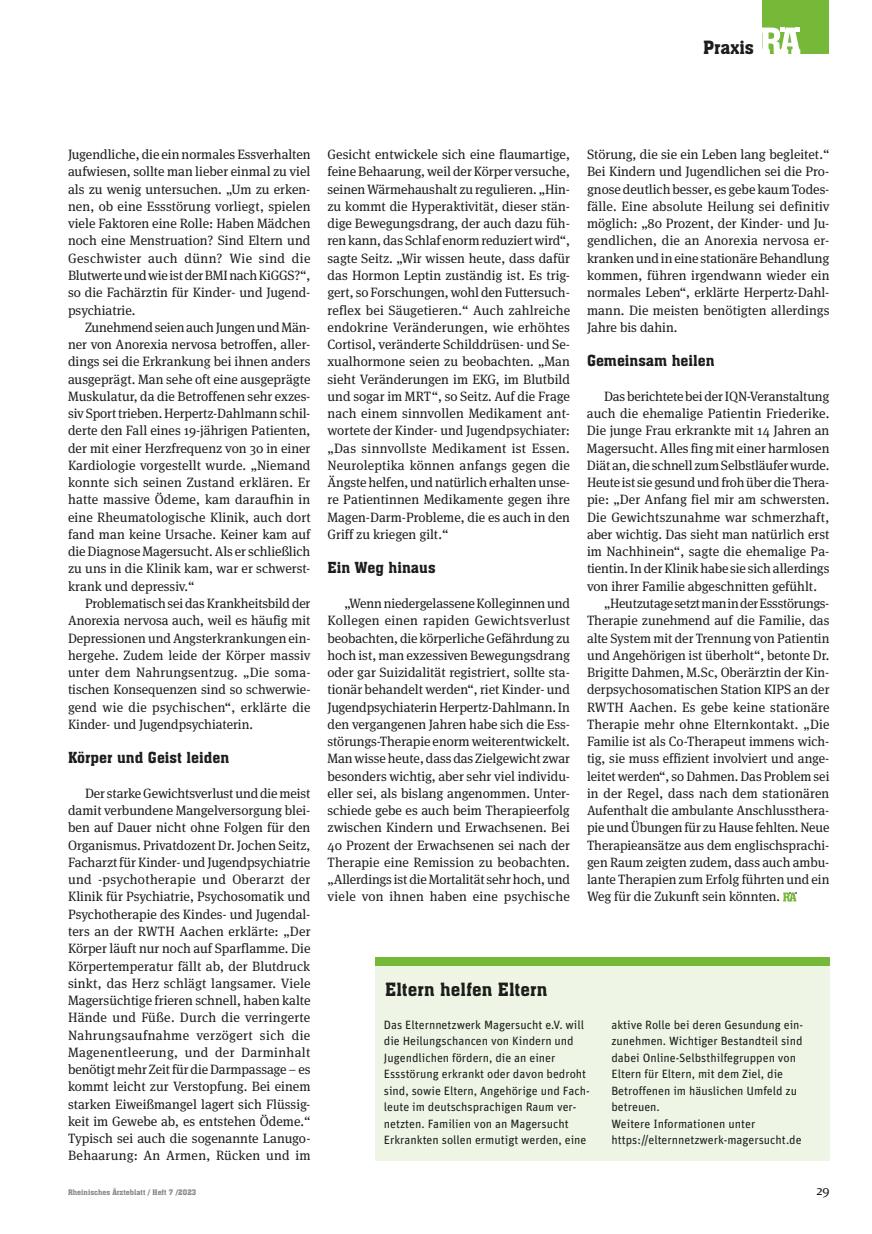
<style>
.page{position:relative;width:872px;height:1234px;background:#fff}
.page>*{position:absolute;margin:0;border:0;box-sizing:border-box;transform-origin:0 0}
.t1{font:18px "Aachen BT";color:#1d1d1b}
.t2{font:15px "Aachen BT";color:#1d1d1b}
.t3{font:13.5px/17.2px "Meta Serif Pro";color:#1d1d1b;text-align:justify}
.t4{font:12px/16.5px "Unit Pro";color:#1d1d1b}
.t5{font:7.5px "Aachen BT";color:#878787}
</style>
<div class="page">
<div style="left:762px;top:0;width:67px;height:54px;background:#76b837"></div>
<svg style="left:762px;top:28px;width:38px;height:26px"></svg>
<svg style="left:783px;top:892px;width:13px;height:9px"></svg>
<div style="left:375px;top:957px;width:454px;height:8px;background:#76b837"></div>
<div style="left:375px;top:965px;width:454px;height:195px;background:#eef5e5"></div>
<h1 class="t1" style="left:703px;top:36px;width:52px">Praxis</h1>
<p class="t3" style="left:68px;top:145px;width:244px">Jugendliche, die ein normales Essverhalten aufwiesen, sollte man lieber einmal zu viel als zu wenig untersuchen. „Um zu erken&shy;nen, ob eine Essstörung vorliegt, spielen viele Faktoren eine Rolle: Haben Mädchen noch eine Menstruation? Sind Eltern und Geschwister auch dünn? Wie sind die Blutwerte und wie ist der BMI nach KiGGS?“, so die Fachärztin für Kinder- und Jugend&shy;psychiatrie.</p>
<p class="t3" style="left:68px;top:318px;width:244px;text-indent:17px">Zunehmend seien auch Jungen und Män&shy;ner von Anorexia nervosa betroffen, aller&shy;dings sei die Erkrankung bei ihnen anders ausgeprägt. Man sehe oft eine ausgeprägte Muskulatur, da die Betroffenen sehr exzes&shy;siv Sport trieben. Herpertz-Dahlmann schil&shy;derte den Fall eines 19-jährigen Patienten, der mit einer Herzfrequenz von 30 in einer Kardiologie vorgestellt wurde. „Niemand konnte sich seinen Zustand erklären. Er hatte massive Ödeme, kam daraufhin in eine Rheumatologische Klinik, auch dort fand man keine Ursache. Keiner kam auf die Diagnose Magersucht. Als er schließlich zu uns in die Klinik kam, war er schwerst&shy;krank und depressiv.“</p>
<p class="t3" style="left:68px;top:594px;width:244px;text-indent:17px">Problematisch sei das Krankheitsbild der Anorexia nervosa auch, weil es häufig mit Depressionen und Angsterkrankungen ein&shy;hergehe. Zudem leide der Körper massiv unter dem Nahrungsentzug. „Die soma&shy;tischen Konsequenzen sind so schwerwie&shy;gend wie die psychischen“, erklärte die Kinder- und Jugendpsychiaterin.</p>
<p class="t2" style="left:68px;top:748px;width:163px">Körper und Geist leiden</p>
<p class="t3" style="left:68px;top:783px;width:244px;text-indent:17px">Der starke Gewichtsverlust und die meist damit verbundene Mangelversorgung blei&shy;ben auf Dauer nicht ohne Folgen für den Organismus. Privatdozent Dr. Jochen Seitz, Facharzt für Kinder- und Jugendpsychiatrie und -psychotherapie und Oberarzt der Klinik für Psychiatrie, Psychosomatik und Psychotherapie des Kindes- und Jugendal&shy;ters an der RWTH Aachen erklärte: „Der Körper läuft nur noch auf Sparflamme. Die Körpertemperatur fällt ab, der Blutdruck sinkt, das Herz schlägt langsamer. Viele Magersüchtige frieren schnell, haben kalte Hände und Füße. Durch die verringerte Nahrungsaufnahme verzögert sich die Magenentleerung, und der Darminhalt benötigt mehr Zeit für die Darmpassage – es kommt leicht zur Verstopfung. Bei einem starken Eiweißmangel lagert sich Flüssig&shy;keit im Gewebe ab, es entstehen Ödeme.“ Typisch sei auch die sogenannte Lanugo-Behaarung: An Armen, Rücken und im</p>
<p class="t3" style="left:327px;top:145px;width:244px">Gesicht entwickele sich eine flaumartige, feine Behaarung, weil der Körper versuche, seinen Wärmehaushalt zu regulieren. „Hin&shy;zu kommt die Hyperaktivität, dieser stän&shy;dige Bewegungsdrang, der auch dazu füh&shy;ren kann, das Schlaf enorm reduziert wird“, sagte Seitz. „Wir wissen heute, dass dafür das Hormon Leptin zuständig ist. Es trig&shy;gert, so Forschungen, wohl den Futtersuch&shy;reflex bei Säugetieren.“ Auch zahlreiche endokrine Veränderungen, wie erhöhtes Cortisol, veränderte Schilddrüsen- und Se&shy;xualhormone seien zu beobachten. „Man sieht Veränderungen im EKG, im Blutbild und sogar im MRT“, so Seitz. Auf die Frage nach einem sinnvollen Medikament ant&shy;wortete der Kinder- und Jugendpsychiater: „Das sinnvollste Medikament ist Essen.<br>Neuroleptika können anfangs gegen die Ängste helfen, und natürlich erhalten unse&shy;re Patientinnen Medikamente gegen ihre Magen-Darm-Probleme, die es auch in den Griff zu kriegen gilt.“</p>
<p class="t2" style="left:327px;top:558px;width:109px">Ein Weg hinaus</p>
<p class="t3" style="left:327px;top:594px;width:244px;text-indent:17px">„Wenn niedergelassene Kolleginnen und Kollegen einen rapiden Gewichtsverlust beobachten, die körperliche Gefährdung zu hoch ist, man exzessiven Bewegungsdrang oder gar Suizidalität registriert, sollte sta&shy;tionär behandelt werden“, riet Kinder- und Jugendpsychiaterin Herpertz-Dahlmann. In den vergangenen Jahren habe sich die Ess&shy;störungs-Therapie enorm weiterentwickelt.<br>Man wisse heute, dass das Zielgewicht zwar besonders wichtig, aber sehr viel individu&shy;eller sei, als bislang angenommen. Unter&shy;schiede gebe es auch beim Therapieerfolg zwischen Kindern und Erwachsenen. Bei 40 Prozent der Erwachsenen sei nach der Therapie eine Remission zu beobachten. „Allerdings ist die Mortalität sehr hoch, und viele von ihnen haben eine psychische</p>
<p class="t3" style="left:587px;top:145px;width:244px">Störung, die sie ein Leben lang begleitet.“ Bei Kindern und Jugendlichen sei die Pro&shy;gnose deutlich besser, es gebe kaum Todes&shy;fälle. Eine absolute Heilung sei definitiv möglich: „80 Prozent, der Kinder- und Ju&shy;gendlichen, die an Anorexia nervosa er&shy;kranken und in eine stationäre Behandlung kommen, führen irgendwann wieder ein normales Leben“, erklärte Herpertz-Dahl&shy;mann. Die meisten benötigten allerdings Jahre bis dahin.</p>
<p class="t2" style="left:587px;top:351px;width:129px">Gemeinsam heilen</p>
<p class="t3" style="left:604px;top:387px;width:227px">Das berichtete bei der IQN-Veranstaltung</p>
<p class="t3" style="left:587px;top:404px;width:244px">auch die ehemalige Patientin Friederike.</p>
<p class="t3" style="left:587px;top:421px;width:244px">Die junge Frau erkrankte mit 14 Jahren an</p>
<p class="t3" style="left:587px;top:438px;width:244px">Magersucht. Alles fing mit einer harmlosen</p>
<p class="t3" style="left:587px;top:456px;width:244px">Diät an, die schnell zum Selbstläufer wurde.</p>
<p class="t3" style="left:587px;top:473px;width:242px">Heute ist sie gesund und froh über die Thera-</p>
<p class="t3" style="left:587px;top:490px;width:244px">pie: „Der Anfang fiel mir am schwersten.</p>
<p class="t3" style="left:587px;top:507px;width:244px">Die Gewichtszunahme war schmerzhaft,</p>
<p class="t3" style="left:587px;top:525px;width:244px">aber wichtig. Das sieht man natürlich erst</p>
<p class="t3" style="left:587px;top:542px;width:242px">im Nachhinein“, sagte die ehemalige Pa-</p>
<p class="t3" style="left:587px;top:559px;width:244px">tientin. In der Klinik habe sie sich allerdings</p>
<p class="t3" style="left:587px;top:576px;width:231px">von ihrer Familie abgeschnitten gefühlt.</p>
<p class="t3" style="left:604px;top:594px;width:227px">„Heutzutage setzt man in der Essstörungs-</p>
<p class="t3" style="left:587px;top:611px;width:244px">Therapie zunehmend auf die Familie, das</p>
<p class="t3" style="left:587px;top:628px;width:244px">alte System mit der Trennung von Patientin</p>
<p class="t3" style="left:587px;top:645px;width:244px">und Angehörigen ist überholt“, betonte Dr.</p>
<p class="t3" style="left:587px;top:663px;width:244px">Brigitte Dahmen, M.Sc, Oberärztin der Kin-</p>
<p class="t3" style="left:587px;top:680px;width:244px">derpsychosomatischen Station KIPS an der</p>
<p class="t3" style="left:587px;top:697px;width:244px">RWTH Aachen. Es gebe keine stationäre</p>
<p class="t3" style="left:587px;top:714px;width:244px">Therapie mehr ohne Elternkontakt. „Die</p>
<p class="t3" style="left:587px;top:732px;width:244px">Familie ist als Co-Therapeut immens wich-</p>
<p class="t3" style="left:587px;top:749px;width:244px">tig, sie muss effizient involviert und ange-</p>
<p class="t3" style="left:587px;top:766px;width:244px">leitet werden“, so Dahmen. Das Problem sei</p>
<p class="t3" style="left:587px;top:783px;width:244px">in der Regel, dass nach dem stationären</p>
<p class="t3" style="left:587px;top:801px;width:244px">Aufenthalt die ambulante Anschlussthera-</p>
<p class="t3" style="left:587px;top:818px;width:244px">pie und Übungen für zu Hause fehlten. Neue</p>
<p class="t3" style="left:587px;top:835px;width:244px">Therapieansätze aus dem englischsprachi-</p>
<p class="t3" style="left:587px;top:852px;width:244px">gen Raum zeigten zudem, dass auch ambu-</p>
<p class="t3" style="left:587px;top:870px;width:244px">lante Therapien zum Erfolg führten und ein</p>
<p class="t3" style="left:587px;top:887px;width:195px">Weg für die Zukunft sein könnten.</p>
<h1 class="t1" style="left:385px;top:977px;width:163px">Eltern helfen Eltern</h1>
<p class="t4" style="left:384px;top:1015px;width:207px">Das Elternnetzwerk Magersucht e.V. will die Heilungschancen von Kindern und Jugendlichen fördern, die an einer Essstörung erkrankt oder davon bedroht sind, sowie Eltern, Angehörige und Fach&shy;leute im deutschsprachigen Raum ver&shy;netzten. Familien von an Magersucht Erkrankten sollen ermutigt werden, eine</p>
<p class="t4" style="left:611px;top:1015px;width:193px">aktive Rolle bei deren Gesundung ein&shy;zunehmen. Wichtiger Bestandteil sind dabei Online-Selbsthilfegruppen von Eltern für Eltern, mit dem Ziel, die Betroffenen im häuslichen Umfeld zu betreuen.<br>Weitere Informationen unter https://elternnetzwerk-magersucht.de</p>
<p class="t5" style="left:68px;top:1187px;width:130px">Rheinisches Ärzteblatt / Heft 7 /2023</p>
<p class="t3" style="left:816px;top:1180px;width:15px">29</p>
</div>
